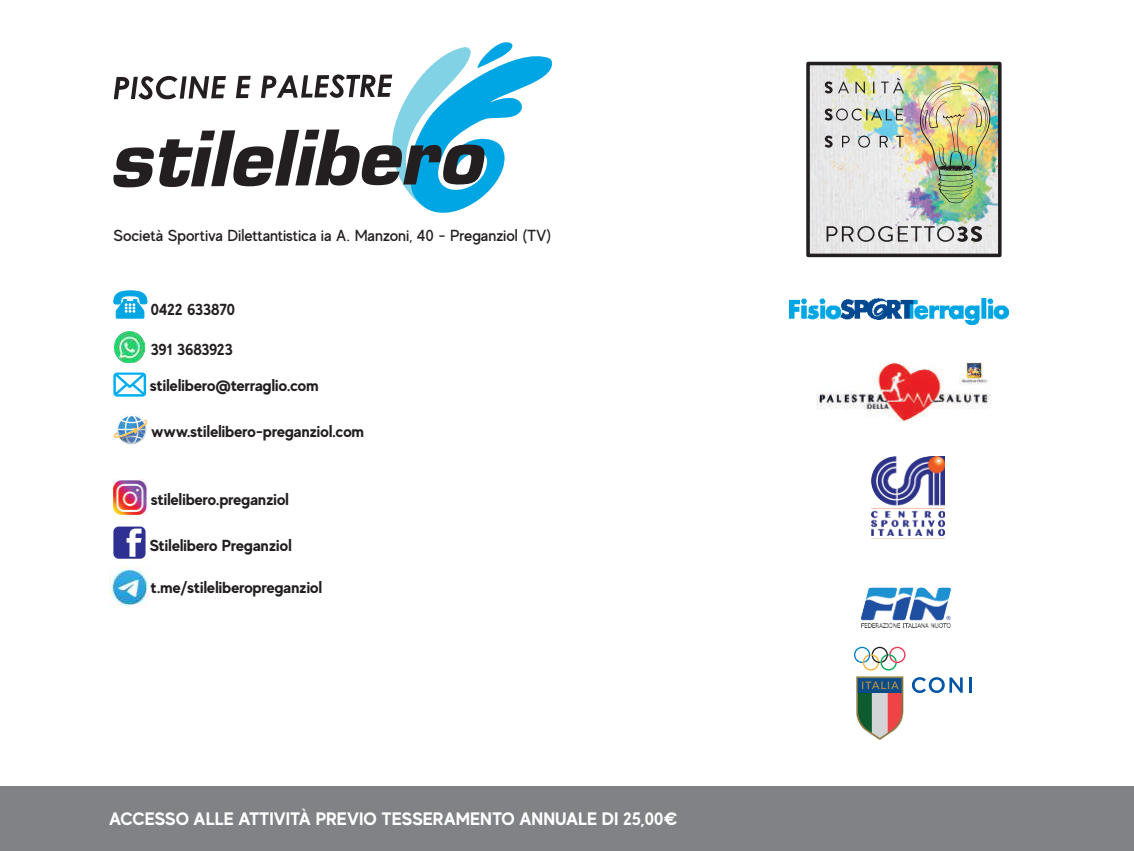
<style>
.page{position:relative;width:1134px;height:851px;background:#fff}
.page>*{position:absolute;margin:0;border:0;box-sizing:border-box;transform-origin:0 0}
.t1{font:700 18px "MADE Evolve Sans";color:#fff}
.t2{font:700 16px "MADE Evolve Sans";color:#231f20}
.t3{font:500 16px "MADE Evolve Sans";letter-spacing:-.005em;color:#231f20}
.t4{font:700 16px "MADE Evolve Sans";letter-spacing:-.03em;color:#231f20}
.t5{font:700 16px "MADE Evolve Sans";letter-spacing:-.04em;color:#231f20}
</style>
<div class="page">
<img style="left:115px;top:331px;width:30px;height:31px">
<img style="left:811px;top:67px;width:185px;height:185px">
<svg style="left:825px;top:81px;width:24px;height:12px"></svg>
<svg style="left:855px;top:81px;width:10px;height:12px"></svg>
<svg style="left:881px;top:78px;width:23px;height:15px"></svg>
<svg style="left:825px;top:108px;width:78px;height:12px"></svg>
<svg style="left:825px;top:136px;width:8px;height:12px"></svg>
<svg style="left:842px;top:136px;width:8px;height:11px"></svg>
<svg style="left:858px;top:136px;width:12px;height:12px"></svg>
<svg style="left:880px;top:136px;width:8px;height:11px"></svg>
<svg style="left:896px;top:136px;width:8px;height:11px"></svg>
<svg style="left:826px;top:226px;width:156px;height:16px;background:#b0afaf"></svg>
<img style="left:917px;top:80px;width:73px;height:123px">
<div style="left:806px;top:62px;width:195px;height:195px;border:4px solid #231f20"></div>
<svg style="left:113px;top:290px;width:35px;height:29px"></svg>
<svg style="left:113px;top:372px;width:34px;height:25px"></svg>
<svg style="left:113px;top:414px;width:34px;height:30px"></svg>
<img style="left:113px;top:479px;width:34px;height:36px">
<svg style="left:113px;top:526px;width:33px;height:32px"></svg>
<img style="left:862px;top:587px;width:88px;height:40px">
<svg style="left:113px;top:42px;width:440px;height:171px"></svg>
<img style="left:790px;top:298px;width:218px;height:26px">
<svg style="left:854px;top:646px;width:51px;height:24px"></svg>
<svg style="left:912px;top:677px;width:51px;height:15px"></svg>
<svg style="left:969px;top:677px;width:2px;height:15px"></svg>
<svg style="left:856px;top:676px;width:47px;height:64px;background:#918c8a"></svg>
<img style="left:872px;top:457px;width:72px;height:82px">
<img style="left:816px;top:362px;width:175px;height:59px">
<div style="left:0;top:785px;width:1134px;height:65px;background:#808285"></div>
<img style="left:109px;top:566px;width:39px;height:40px">
<p class="t3" style="left:113px;top:225px;width:439px">Società Sportiva Dilettantistica ia A. Manzoni, 40 - Preganziol (TV)</p>
<p class="t4" style="left:151px;top:299px;width:86px">0422 633870</p>
<p class="t5" style="left:151px;top:339px;width:84px">391 3683923</p>
<p class="t2" style="left:150px;top:375px;width:170px">stilelibero@terraglio.com</p>
<p class="t2" style="left:151px;top:421px;width:214px">www.stilelibero-preganziol.com</p>
<p class="t2" style="left:151px;top:489px;width:139px">stilelibero.preganziol</p>
<p class="t2" style="left:150px;top:535px;width:144px">Stilelibero Preganziol</p>
<p class="t2" style="left:151px;top:577px;width:173px">t.me/stileliberopreganziol</p>
<p class="t1" style="left:109px;top:807px;width:570px">ACCESSO ALLE ATTIVITÀ PREVIO TESSERAMENTO ANNUALE DI 25,00€</p>
</div>
